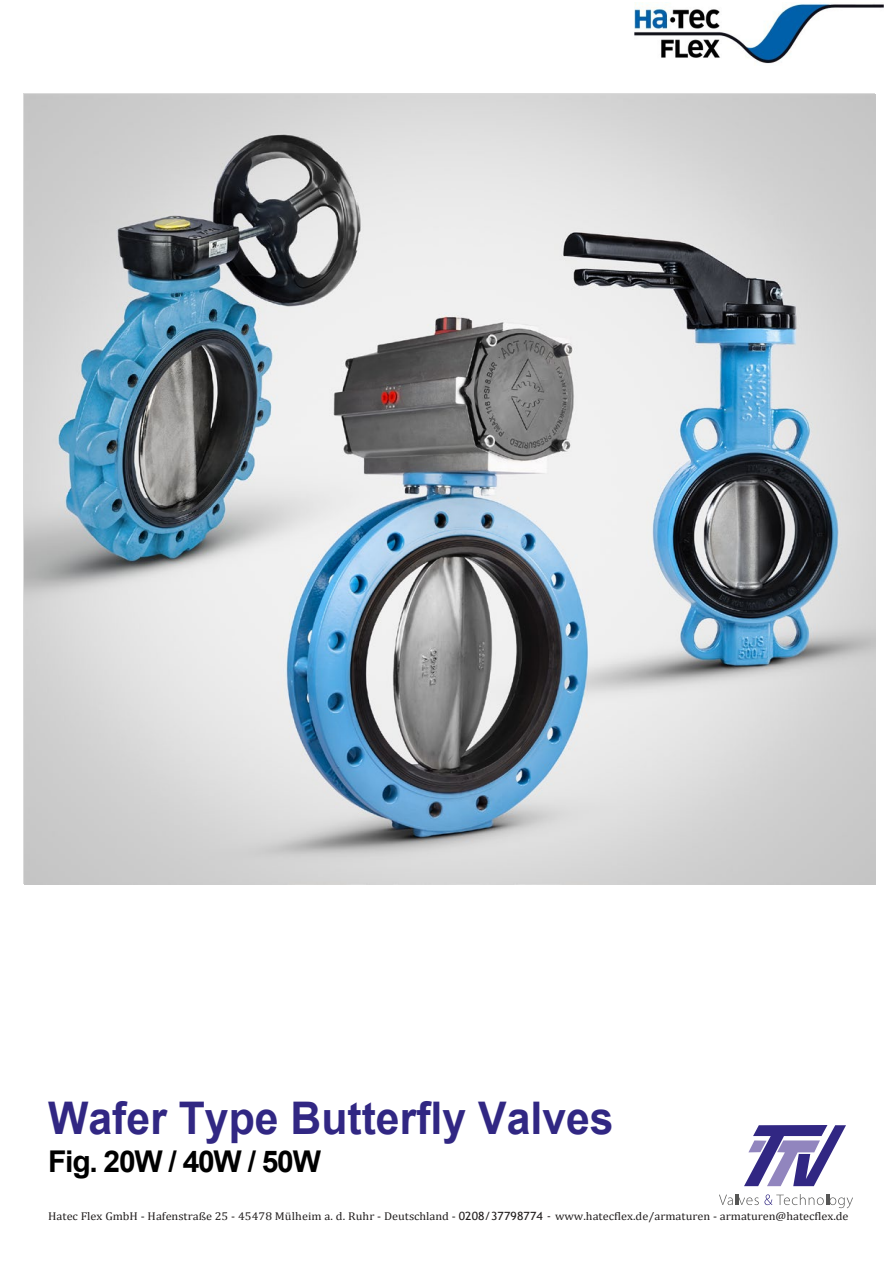
<style>
.page{position:relative;width:893px;height:1263px;background:#fff}
.page>*{position:absolute;margin:0;border:0;box-sizing:border-box;transform-origin:0 0}
.t1{font:700 45px "Arial";color:#312783;scale:.95 1}
.t2{font:700 30px "Arial";letter-spacing:-.04em;color:#000}
.t3{font:11.4px "Cambria";color:#221f1f;scale:1.08 1}
.s1{font-family:"Trebuchet MS"}
</style>
<div class="page">
<img style="left:24px;top:94px;width:852px;height:791px">
<svg style="left:744px;top:1125px;width:102px;height:61px"></svg>
<svg style="left:719px;top:1194px;width:134px;height:14px"></svg>
<img style="left:634px;top:3px;width:249px;height:61px">
<h1 class="t1" style="left:48px;top:1086px;width:597px">Wafer Type Butterfly Valves</h1>
<h2 class="t2" style="left:48px;top:1140px;width:274px">Fig. 20W / 40W / 50W</h2>
<p class="t3" style="left:48px;top:1209px;width:743px">Hatec Flex GmbH - Hafenstraße 25 - 45478 Mülheim a. d. Ruhr - Deutschland - <span class="s1">0208/37798774 -</span> www.hatecflex.de/armaturen - armaturen@hatecflex.de</p>
</div>
